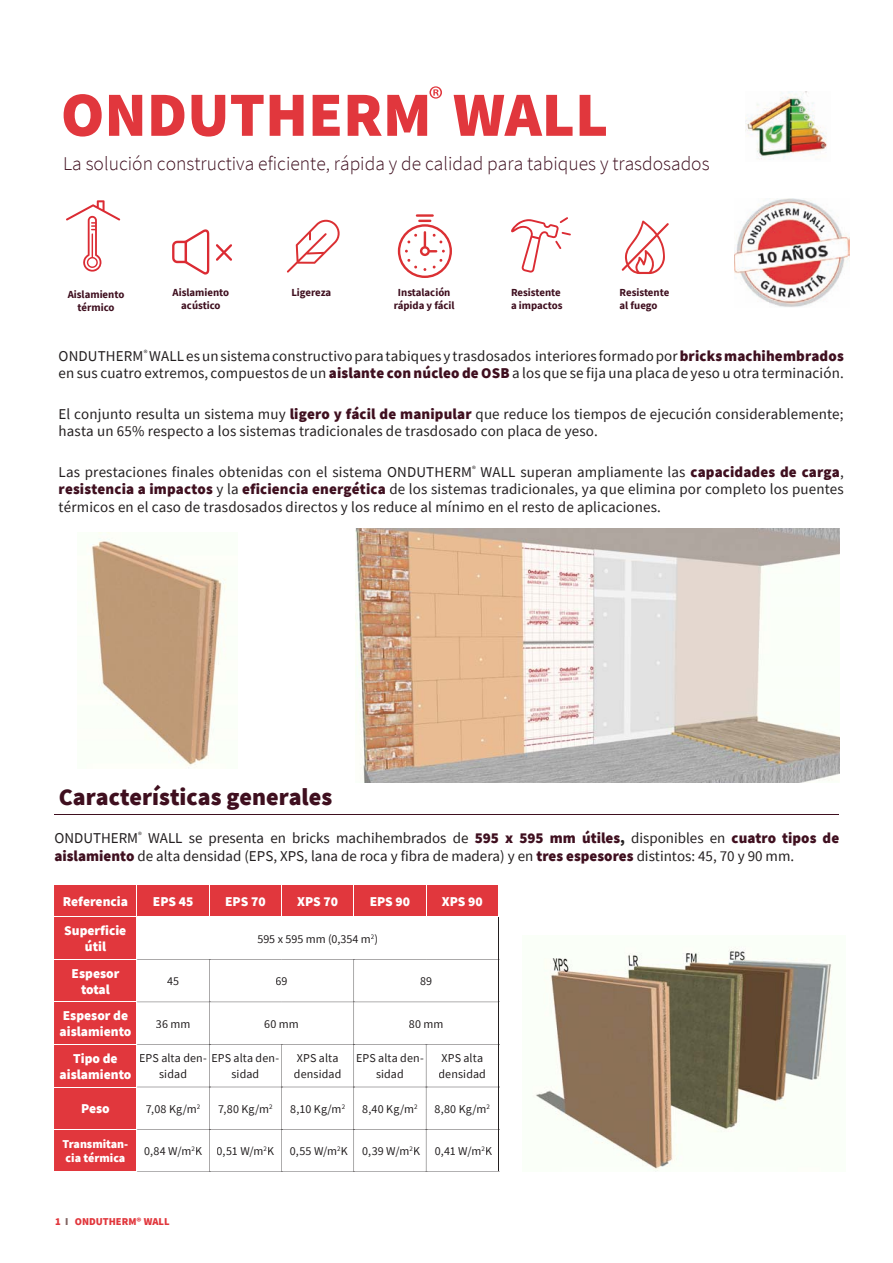
<style>
.page{position:relative;width:893px;height:1263px;background:#fff}
.page>*{position:absolute;margin:0;border:0;box-sizing:border-box;transform-origin:0 0}
.t1{font:900 63px "Source Sans Pro";color:#e1373d}
.t2{font:900 24px "Source Sans Pro";color:#3f0f1f}
.t3{font:300 19.5px "Source Sans Pro";color:#3f0f1f}
.t4{font:15px/16.5px "Source Sans Pro";letter-spacing:.01em;color:#231f20}
.t5{font:900 13.5px/16.2px "Source Sans Pro";color:#fff;text-align:center}
.t6{font:12px/16.5px "Source Sans Pro";letter-spacing:.01em;color:#231f20}
.t7{font:900 12px/14.4px "Source Sans Pro";color:#fff}
.t8{font:700 10.8px/12.9px "Source Sans Pro";color:#3f0f1f}
.t9{font:900 10.5px "Source Sans Pro";color:#e1373d}
.s1{font-weight:900;color:#3f0f1f}
.s2{font-weight:900}
.s3{color:#806361}
</style>
<div class="page">
<img style="left:356px;top:529px;width:484px;height:253px">
<img style="left:87px;top:532px;width:140px;height:235px">
<svg style="left:429px;top:86px;width:13px;height:13px"></svg>
<img style="left:533px;top:947px;width:299px;height:224px">
<svg style="left:287px;top:220px;width:53px;height:53px"></svg>
<svg style="left:66px;top:200px;width:54px;height:72px"></svg>
<svg style="left:511px;top:217px;width:60px;height:56px"></svg>
<img style="left:746px;top:91px;width:81px;height:69px">
<img style="left:735px;top:199px;width:114px;height:108px">
<svg style="left:622px;top:221px;width:47px;height:53px"></svg>
<hr style="left:416px;top:214px;width:18px;height:3px;background:#db3033">
<svg style="left:398px;top:220px;width:54px;height:58px"></svg>
<svg style="left:172px;top:229px;width:37px;height:46px"></svg>
<svg style="left:216px;top:244px;width:16px;height:17px"></svg>
<div style="left:54px;top:885px;width:444px;height:286px;background:#e1373d"></div>
<svg style="left:138px;top:918px;width:360px;height:41px"></svg>
<hr style="left:498px;top:917px;width:1px;height:42px;background:#231f20">
<hr style="left:54px;top:917px;width:83px;height:1px;background:#fff">
<hr style="left:137px;top:917px;width:1px;height:42px;background:#fff">
<hr style="left:54px;top:959px;width:83px;height:1px;background:#fff">
<hr style="left:54px;top:1002px;width:83px;height:1px;background:#fff">
<hr style="left:54px;top:1044px;width:83px;height:1px;background:#fff">
<hr style="left:54px;top:1087px;width:83px;height:1px;background:#fff">
<hr style="left:54px;top:1129px;width:83px;height:1px;background:#fff">
<hr style="left:137px;top:884px;width:1px;height:33px;background:#fff">
<hr style="left:209px;top:884px;width:1px;height:33px;background:#fff">
<hr style="left:281px;top:884px;width:1px;height:33px;background:#fff">
<hr style="left:354px;top:884px;width:1px;height:33px;background:#fff">
<hr style="left:426px;top:884px;width:1px;height:33px;background:#fff">
<hr style="left:137px;top:917px;width:72px;height:1px;background:#fff">
<hr style="left:209px;top:917px;width:73px;height:1px;background:#fff">
<hr style="left:282px;top:917px;width:72px;height:1px;background:#fff">
<hr style="left:354px;top:917px;width:72px;height:1px;background:#fff">
<hr style="left:426px;top:917px;width:73px;height:1px;background:#fff">
<div style="left:258px;top:934px;width:112px;height:11px;background:#fff"></div>
<svg style="left:371px;top:934px;width:6px;height:11px"></svg>
<svg style="left:137px;top:959px;width:362px;height:213px"></svg>
<div style="left:486px;top:1147px;width:6px;height:8px;background:#fff"></div>
<hr style="left:54px;top:814px;width:785px;height:1px;background:#3f0f1f">
<h1 class="t1" style="left:61px;top:71px;width:549px">ONDUTHERM WALL</h1>
<h3 class="t3" style="left:63px;top:152px;width:648px">La solución constructiva eficiente, rápida y de calidad para tabiques y trasdosados</h3>
<p class="t8" style="left:68px;top:288px;width:58px">Aislamiento</p>
<p class="t8" style="left:291px;top:285px;width:41px">Ligereza</p>
<p class="t8" style="left:78px;top:301px;width:38px">térmico</p>
<p class="t8" style="left:173px;top:285px;width:58px;text-align:center">Aislamiento acústico</p>
<p class="t8" style="left:394px;top:285px;width:62px;text-align:center">Instalación rápida y fácil</p>
<p class="t8" style="left:511px;top:285px;width:53px">Resistente a impactos</p>
<p class="t8" style="left:620px;top:285px;width:51px">Resistente al fuego</p>
<p class="t4" style="left:59px;top:348px;width:787px">ONDUTHERM<sup>®</sup> WALL es un sistema constructivo para tabiques y trasdosados interiores formado por <span class="s1">bricksmachihembrados </span>en sus cuatro extremos, compuestos de un <span class="s1">aislante con núcleo de OSB</span> a los que se fija una placa de yeso u otra terminación.</p>
<p class="t4" style="left:59px;top:406px;width:786px">El conjunto resulta un sistema muy <span class="s1">ligero y fácil de manipular</span> que reduce los tiempos de ejecución considerablemente; hasta un 65% respecto a los sistemas tradicionales de trasdosado con placa de yeso.</p>
<p class="t4" style="left:59px;top:463px;width:787px;line-height:17.2px;text-align:justify">Las prestaciones finales obtenidas con el sistema ONDUTHERM<sup>®</sup> WALL superan ampliamente las <span class="s1">capacidades de carga</span>, <span class="s1">resistencia a impactos</span> y la <span class="s1">eficiencia energética</span> de los sistemas tradicionales, ya que elimina por completo los puentes térmicos en el caso de trasdosados directos y los reduce al mínimo en el resto de aplicaciones.</p>
<h2 class="t2" style="left:59px;top:780px;width:275px">Características generales</h2>
<p class="t4" style="left:54px;top:829px;width:786px;line-height:18px">ONDUTHERM<sup>®</sup> WALL se presenta en bricks machihembrados de <span class="s1">595 x 595 mm útiles</span><span class="s2">,</span> disponibles en <span class="s1">cuatro tipos de aislamiento</span> de alta densidad (EPS, XPS, lana de roca y fibra de madera) y en <span class="s1">tres espesores</span> distintos: 45, 70 y 90 mm.</p>
<p class="t5" style="left:63px;top:893px;width:67px">Referencia</p>
<p class="t5" style="left:153px;top:893px;width:42px">EPS 45</p>
<p class="t5" style="left:225px;top:893px;width:42px">EPS 70</p>
<p class="t5" style="left:297px;top:893px;width:42px">XPS 70</p>
<p class="t5" style="left:370px;top:893px;width:42px">EPS 90</p>
<p class="t5" style="left:442px;top:893px;width:42px">XPS 90</p>
<p class="t5" style="left:64px;top:922px;width:64px">Superficie útil</p>
<p class="t6" style="left:257px;top:930px;width:122px">595 x 595 mm (0,354 m<sup>2</sup>)</p>
<p class="t5" style="left:72px;top:965px;width:49px">Espesor total</p>
<p class="t6" style="left:167px;top:973px;width:14px">45</p>
<p class="t6" style="left:275px;top:973px;width:14px">69</p>
<p class="t6" style="left:420px;top:973px;width:14px">89</p>
<p class="t5" style="left:60px;top:1007px;width:73px;text-align:left">Espesor de aislamiento</p>
<p class="t6" style="left:156px;top:1015px;width:36px">36 mm</p>
<p class="t6" style="left:264px;top:1015px;width:36px">60 mm</p>
<p class="t6" style="left:409px;top:1015px;width:36px">80 mm</p>
<p class="t5" style="left:60px;top:1050px;width:73px">Tipo de aislamiento</p>
<p class="t6" style="left:159px;top:1050px;width:122px;text-indent:-20px">EPS alta den- EPS alta den&shy;sidad</p>
<p class="t6" style="left:294px;top:1050px;width:49px">XPS alta densidad</p>
<p class="t6" style="left:356px;top:1050px;width:69px;text-align:center">EPS alta den&shy;sidad</p>
<p class="t6" style="left:438px;top:1050px;width:49px">XPS alta densidad</p>
<p class="t6" style="left:231px;top:1066px;width:29px">sidad</p>
<p class="t5" style="left:81px;top:1100px;width:30px">Peso</p>
<p class="t6" style="left:146px;top:1100px;width:56px">7,08 Kg/m<sup>2</sup></p>
<p class="t6" style="left:218px;top:1100px;width:56px">7,80 Kg/m<sup>2</sup></p>
<p class="t6" style="left:290px;top:1100px;width:57px">8,10 Kg/m<sup>2</sup></p>
<p class="t6" style="left:362px;top:1100px;width:57px">8,40 Kg/m<sup>2</sup></p>
<p class="t6" style="left:434px;top:1100px;width:57px">8,80 Kg/m<sup>2</sup></p>
<p class="t7" style="left:63px;top:1136px;width:67px">Transmitan&shy;cia térmica</p>
<p class="t6" style="left:144px;top:1142px;width:132px">0,84 W/m<sup>2</sup>K 0,51 W/m<sup>2</sup>K</p>
<p class="t6" style="left:290px;top:1142px;width:204px">0,55 W/m<sup>2</sup>K 0,39 W/m<sup>2</sup>K 0,41 W/m<sup>2</sup>K</p>
<p class="t9" style="left:55px;top:1214px;width:116px">1 <span class="s3">I</span> ONDUTHERM® WALL</p>
</div>
